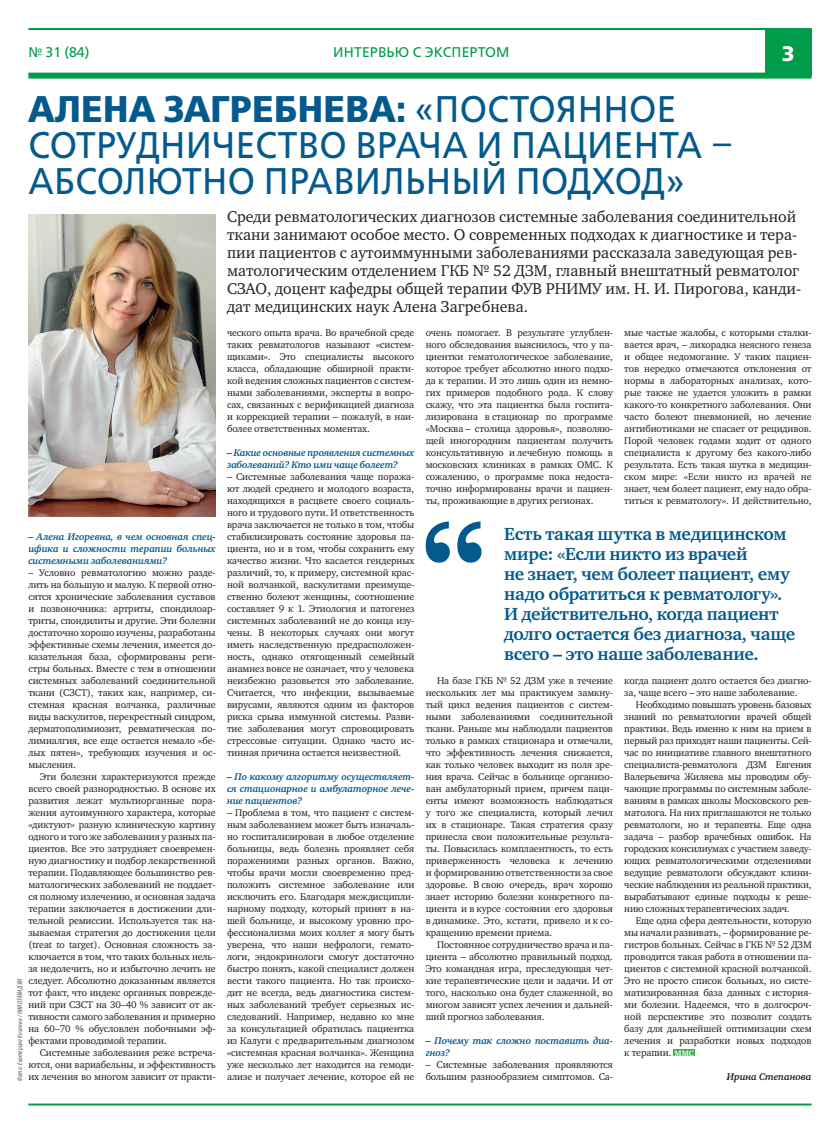
<style>
.page{position:relative;width:840px;height:1134px;background:#fff}
.page>*{position:absolute;margin:0;border:0;box-sizing:border-box;transform-origin:0 0}
.t1{font:37px/36px "Free Set";letter-spacing:.01em;color:#045a8c;scale:.95 1}
.t2{font:700 21px "Free Set";color:#fff}
.t3{font:700 18px/20px "Charter ITC";letter-spacing:-.01em;color:#045a8c}
.t4{font:16px/18px "Charter ITC";color:#231f20}
.t5{font:14px "Free Set";letter-spacing:.01em;color:#009c49}
.nabor_2{font:10px/12px "Charter ITC";letter-spacing:-.01em;color:#231f20;text-align:justify}
.t6{font:italic 700 10px/12px "Charter ITC";letter-spacing:-.01em;color:#045a8c;text-align:justify}
.nabor_2-2{font:italic 700 10px "Charter ITC";letter-spacing:-.01em;color:#231f20}
.t7{font:700 8px "Charter ITC";color:#fff}
.t8{font:italic condensed 7px "Myriad Pro";letter-spacing:.02em;color:#57585a}
.s1{font-weight:700}
</style>
<div class="page">
<hr style="left:28px;top:1103px;width:783px;height:2px;background:#009c49">
<hr style="left:28px;top:28px;width:783px;height:2px;background:#009c49">
<div style="left:28px;top:73px;width:783px;height:6px;background:#009c49"></div>
<div style="left:764px;top:29px;width:47px;height:47px;background:#009c49"></div>
<div style="left:673px;top:1049px;width:21px;height:7px;background:#40ae49"></div>
<img style="left:28px;top:215px;width:187px;height:301px">
<svg style="left:425px;top:521px;width:56px;height:42px"></svg>
<h3 class="t5" style="left:28px;top:43px;width:62px">№ 31 (84)</h3>
<h3 class="t5" style="left:333px;top:43px;width:178px">ИНТЕРВЬЮ С ЭКСПЕРТОМ</h3>
<p class="t2" style="left:781px;top:39px;width:14px">3</p>
<p class="t1" style="left:28px;top:90px;width:743px"><span class="s1">АЛЕНА ЗАГРЕБНЕВА:</span> «ПОСТОЯННОЕ<br>СОТРУДНИЧЕСТВО ВРАЧА И ПАЦИЕНТА –<br>АБСОЛЮТНО ПРАВИЛЬНЫЙ ПОДХОД»</p>
<p class="t4" style="left:227px;top:207px;width:575px">Среди ревматологических диагнозов системные заболевания соединительной ткани занимают особое место. О современных подходах к диагностике и тера&shy;пии пациентов с аутоиммунными заболеваниями рассказала заведующая рев&shy;матологическим отделением ГКБ № 52 ДЗМ, главный внештатный ревматолог СЗАО, доцент кафедры общей терапии ФУВ РНИМУ им. Н. И. Пирогова, канди&shy;дат медицинских наук Алена Загребнева.</p>
<p class="t6" style="left:28px;top:531px;width:189px">– Алена Игоревна, в чем основная спец&shy;ифика и сложности терапии больных системными заболеваниями?</p>
<p class="nabor_2" style="left:28px;top:567px;width:189px">– Условно ревматологию можно разде&shy;лить на большую и малую. К первой отно&shy;сятся хронические заболевания суставов и позвоночника: артриты, спондилоар&shy;триты, спондилиты и другие. Эти болезни достаточно хорошо изучены, разработаны эффективные схемы лечения, имеется до&shy;казательная база, сформированы реги&shy;стры больных. Вместе с тем в отношении системных заболеваний соединительной ткани (СЗСТ), таких как, например, си&shy;стемная красная волчанка, различные виды васкулитов, перекрестный синдром, дерматополимиозит, ревматическая по&shy;лимиалгия, все еще остается немало «бе&shy;лых пятен», требующих изучения и ос&shy;мысления.</p>
<p class="nabor_2" style="left:28px;top:771px;width:189px;text-indent:11px">Эти болезни характеризуются прежде всего своей разнородностью. В основе их развития лежат мультиорганные пора&shy;жения аутоимунного характера, которые «диктуют» разную клиническую картину одного и того же заболевания у разных па&shy;циентов. Все это затрудняет своевремен&shy;ную диагностику и подбор лекарственной терапии. Подавляющее большинство рев&shy;матологических заболеваний не поддает&shy;ся полному излечению, и основная задача терапии заключается в достижении дли&shy;тельной ремиссии. Используется так на&shy;зываемая стратегия до достижения цели (treat to target). Основная сложность за&shy;ключается в том, что таких больных нель&shy;зя недолечить, но и избыточно лечить не следует. Абсолютно доказанным является тот факт, что индекс органных поврежде&shy;ний при СЗСТ на 30–40 % зависит от ак&shy;тивности самого заболевания и примерно на 60–70 % обусловлен побочными эф&shy;фектами проводимой терапии.</p>
<p class="nabor_2" style="left:28px;top:1047px;width:189px;text-indent:11px">Системные заболевания реже встреча&shy;ются, они вариабельны, и эффективность их лечения во многом зависит от практи-</p>
<p class="t8" style="left:16px;top:1081px;width:104px;rotate:-90deg">Фото: Екатерина Козлова / НИИОЗММ ДЗМ</p>
<p class="nabor_2" style="left:227px;top:327px;width:189px">ческого опыта врача. Во врачебной среде таких ревматологов называют «систем&shy;щиками». Это специалисты высокого класса, обладающие обширной практи&shy;кой ведения сложных пациентов с систем&shy;ными заболеваниями, эксперты в вопро&shy;сах, связанных с верификацией диагноза и коррекцией терапии – пожалуй, в наи&shy;более ответственных моментах.</p>
<p class="t6" style="left:227px;top:447px;width:189px">– Какие основные проявления системных заболеваний? Кто ими чаще болеет?</p>
<p class="nabor_2" style="left:227px;top:471px;width:189px">– Системные заболевания чаще поража&shy;ют людей среднего и молодого возраста, находящихся в расцвете своего социаль&shy;ного и трудового пути. И ответственность врача заключается не только в том, чтобы стабилизировать состояние здоровья па&shy;циента, но и в том, чтобы сохранить ему качество жизни. Что касается гендерных различий, то, к примеру, системной крас&shy;ной волчанкой, васкулитами преимуще&shy;ственно болеют женщины, соотношение составляет 9 к 1. Этиология и патогенез системных заболеваний не до конца изу&shy;чены. В некоторых случаях они могут иметь наследственную предрасположен&shy;ность, однако отягощенный семейный анамнез вовсе не означает, что у человека неизбежно разовьется это заболевание.<br>Считается, что инфекции, вызываемые вирусами, являются одним из факторов риска срыва иммунной системы. Разви&shy;тие заболевания могут спровоцировать стрессовые ситуации. Однако часто ис&shy;тинная причина остается неизвестной.</p>
<p class="t6" style="left:227px;top:771px;width:189px">– По какому алгоритму осуществляет&shy;ся стационарное и амбулаторное лече&shy;ние пациентов?</p>
<p class="nabor_2" style="left:227px;top:807px;width:189px">– Проблема в том, что пациент с систем&shy;ным заболеванием может быть изначаль&shy;но госпитализирован в любое отделение больницы, ведь болезнь проявляет себя поражениями разных органов. Важно, чтобы врачи могли своевременно пред&shy;положить системное заболевание или исключить его. Благодаря междисципли&shy;нарному подходу, который принят в на&shy;шей больнице, и высокому уровню про&shy;фессионализма моих коллег я могу быть уверена, что наши нефрологи, гемато&shy;логи, эндокринологи смогут достаточно быстро понять, какой специалист должен вести такого пациента. Но так происхо&shy;дит не всегда, ведь диагностика систем&shy;ных заболеваний требует серьезных ис&shy;следований. Например, недавно ко мне за консультацией обратилась пациентка из Калуги с предварительным диагнозом «системная красная волчанка». Женщина уже несколько лет находится на гемоди&shy;ализе и получает лечение, которое ей не</p>
<p class="nabor_2" style="left:425px;top:327px;width:189px">очень помогает. В результате углублен&shy;ного обследования выяснилось, что у па&shy;циентки гематологическое заболевание, которое требует абсолютно иного подхо&shy;да к терапии. И это лишь один из немно&shy;гих примеров подобного рода. К слову скажу, что эта пациентка была госпита&shy;лизирована в стационар по программе «Москва – столица здоровья», позволяю&shy;щей иногородним пациентам получить консультативную и лечебную помощь в московских клиниках в рамках ОМС. К сожалению, о программе пока недоста&shy;точно информированы врачи и пациен&shy;ты, проживающие в других регионах.</p>
<p class="nabor_2" style="left:624px;top:327px;width:189px">мые частые жалобы, с которыми сталки&shy;вается врач, – лихорадка неясного генеза и общее недомогание. У таких пациен&shy;тов нередко отмечаются отклонения от нормы в лабораторных анализах, кото&shy;рые также не удается уложить в рамки какого-то конкретного заболевания. Они часто болеют пневмонией, но лечение антибиотиками не спасает от рецидивов.<br>Порой человек годами ходит от одного специалиста к другому без какого-либо результата. Есть такая шутка в медицин&shy;ском мире: «Если никто из врачей не знает, чем болеет пациент, ему надо обра&shy;титься к ревматологу». И действительно,</p>
<p class="t3" style="left:504px;top:524px;width:292px">Есть такая шутка в медицинском мире: «Если никто из врачей<br>не знает, чем болеет пациент, ему надо обратиться к ревматологу».<br>И действительно, когда пациент долго остается без диагноза, чаще всего – это наше заболевание.</p>
<p class="nabor_2" style="left:425px;top:675px;width:189px;text-indent:11px">На базе ГКБ № 52 ДЗМ уже в течение нескольких лет мы практикуем замкну&shy;тый цикл ведения пациентов с систем&shy;ными заболеваниями соединительной ткани. Раньше мы наблюдали пациентов только в рамках стационара и отмечали, что эффективность лечения снижается, как только человек выходит из поля зре&shy;ния врача. Сейчас в больнице организо&shy;ван амбулаторный прием, причем паци&shy;енты имеют возможность наблюдаться у того же специалиста, который лечил их в стационаре. Такая стратегия сразу принесла свои положительные результа&shy;ты. Повысилась комплаентность, то есть приверженность человека к лечению и формированию ответственности за свое здоровье. В свою очередь, врач хорошо знает историю болезни конкретного па&shy;циента и в курсе состояния его здоровья в динамике. Это, кстати, привело и к со&shy;кращению времени приема.</p>
<p class="nabor_2" style="left:425px;top:939px;width:189px;text-indent:11px">Постоянное сотрудничество врача и па&shy;циента – абсолютно правильный подход.<br>Это командная игра, преследующая чет&shy;кие терапевтические цели и задачи. И от того, насколько она будет слаженной, во многом зависят успех лечения и дальней&shy;ший прогноз заболевания.</p>
<p class="t6" style="left:425px;top:1035px;width:189px">– Почему так сложно поставить диа&shy;гноз?</p>
<p class="nabor_2" style="left:425px;top:1059px;width:189px">– Системные заболевания проявляются большим разнообразием симптомов. Са-</p>
<p class="nabor_2" style="left:624px;top:675px;width:189px">когда пациент долго остается без диагно&shy;за, чаще всего – это наше заболевание.</p>
<p class="nabor_2" style="left:624px;top:699px;width:189px;text-indent:11px">Необходимо повышать уровень базовых знаний по ревматологии врачей общей практики. Ведь именно к ним на прием в первый раз приходят наши пациенты. Сей&shy;час по инициативе главного внештатного специалиста-ревматолога ДЗМ Евгения Валерьевича Жиляева мы проводим обу&shy;чающие программы по системным заболе&shy;ваниям в рамках школы Московского рев&shy;матолога. На них приглашаются не только ревматологи, но и терапевты. Еще одна задача – разбор врачебных ошибок. На городских консилиумах с участием заведу&shy;ющих ревматологическими отделениями ведущие ревматологи обсуждают клини&shy;ческие наблюдения из реальной практики, вырабатывают единые подходы к реше&shy;нию сложных терапевтических задач.</p>
<p class="nabor_2" style="left:624px;top:915px;width:189px;text-indent:11px">Еще одна сфера деятельности, которую мы начали развивать, – формирование ре&shy;гистров больных. Сейчас в ГКБ № 52 ДЗМ проводится такая работа в отношении па&shy;циентов с системной красной волчанкой.<br>Это не просто список больных, но систе&shy;матизированная база данных с история&shy;ми болезни. Надеемся, что в долгосроч&shy;ной перспективе это позволит создать базу для дальнейшей оптимизации схем лечения и разработки новых подходов к терапии.</p>
<p class="t7" style="left:674px;top:1048px;width:21px">MMC</p>
<p class="nabor_2-2" style="left:726px;top:1070px;width:86px">Ирина Степанова</p>
</div>
